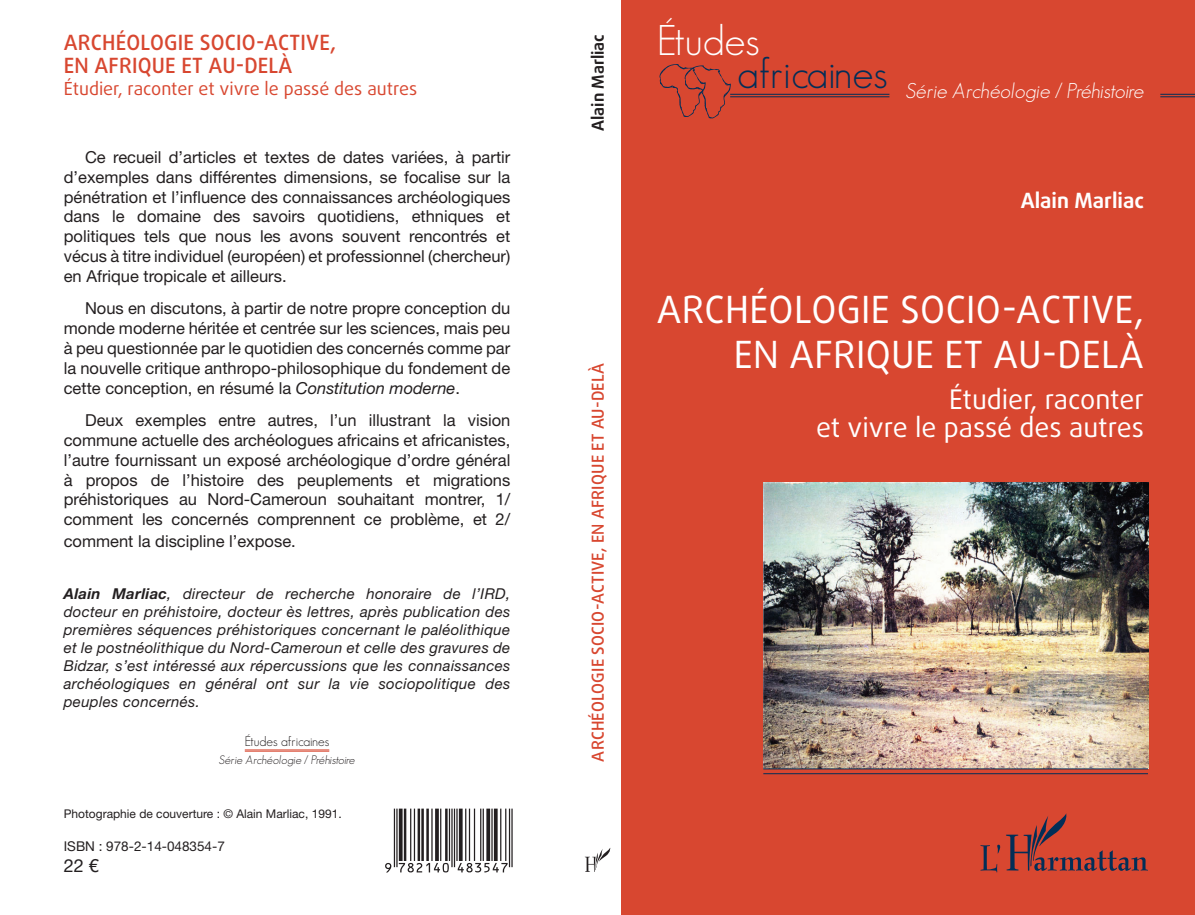
<style>
.page{position:relative;width:1195px;height:915px;background:#fff}
.page>*{position:absolute;margin:0;border:0;box-sizing:border-box;transform-origin:0 0}
.t1{font:300 42px "Geosans";color:#fff}
.t2{font:37.5px/45px "Daxline Pro";letter-spacing:.01em;color:#fff;text-align:right}
.t3{font:27px/28.5px "Daxline Pro";color:#fff;text-align:right}
.t4{font:500 21px/22.5px "Daxline Pro";letter-spacing:.01em;color:#d84730}
.t5{font:italic 300 21px "Geosans";color:#fff}
.t6{font:700 21px "Daxline Pro";color:#fff}
.t7{font:18px "Daxline Pro";color:#d84730}
.t8{font:18px "Helvetica Neue LT Std";color:#231f20}
.t9{font:16.5px/19.8px "Helvetica Neue LT Std";color:#231f20;text-align:justify}
.t10{font:500 16.5px "Daxline Pro";letter-spacing:.01em;color:#d84730}
.t11{font:700 16.5px "Daxline Pro";color:#231f20}
.t12{font:italic 15px/18px "Helvetica Neue LT Std";letter-spacing:.02em;color:#231f20;text-align:justify}
.t13{font:13.5px "Helvetica Neue LT Std";color:#231f20}
.t14{font:300 13.5px "Geosans";color:#231f20}
.t15{font:12px "Helvetica Neue LT Std";color:#231f20}
.t16{font:italic 300 12px "Geosans";color:#231f20}
.s1{font-style:italic}
.s2{font-weight:700}
</style>
<div class="page">
<div style="left:621px;top:0;width:574px;height:914px;background:#d84730"></div>
<svg style="left:585px;top:848px;width:26px;height:23px"></svg>
<svg style="left:980px;top:813px;width:168px;height:59px"></svg>
<img style="left:763px;top:482px;width:385px;height:286px">
<hr style="left:763px;top:768px;width:385px;height:1px;background:#022e57">
<hr style="left:763px;top:773px;width:385px;height:1px;background:#022e57">
<hr style="left:730px;top:94px;width:159px;height:1px;background:#022e57">
<hr style="left:730px;top:96px;width:159px;height:1px;background:#022e57">
<hr style="left:1160px;top:94px;width:35px;height:1px;background:#022e57">
<hr style="left:1160px;top:96px;width:35px;height:1px;background:#022e57">
<svg style="left:659px;top:64px;width:72px;height:54px"></svg>
<hr style="left:245px;top:749px;width:84px;height:1px;background:#d84730">
<hr style="left:245px;top:750px;width:84px;height:1px;background:#d84730">
<hr style="left:511px;top:808px;width:2px;height:58px;background:#231f20">
<hr style="left:509px;top:808px;width:1px;height:58px;background:#231f20">
<hr style="left:505px;top:808px;width:1px;height:52px;background:#231f20">
<hr style="left:500px;top:808px;width:1px;height:52px;background:#231f20">
<svg style="left:494px;top:808px;width:4px;height:52px"></svg>
<hr style="left:491px;top:808px;width:2px;height:52px;background:#231f20">
<svg style="left:486px;top:808px;width:4px;height:52px"></svg>
<hr style="left:483px;top:808px;width:1px;height:52px;background:#231f20">
<hr style="left:480px;top:808px;width:1px;height:52px;background:#231f20">
<hr style="left:474px;top:808px;width:1px;height:52px;background:#231f20">
<hr style="left:469px;top:808px;width:1px;height:52px;background:#231f20">
<hr style="left:465px;top:808px;width:1px;height:52px;background:#231f20">
<svg style="left:459px;top:808px;width:4px;height:52px"></svg>
<hr style="left:456px;top:808px;width:2px;height:52px;background:#231f20">
<hr style="left:454px;top:808px;width:1px;height:58px;background:#231f20">
<hr style="left:451px;top:808px;width:2px;height:58px;background:#231f20">
<hr style="left:449px;top:808px;width:1px;height:52px;background:#231f20">
<hr style="left:445px;top:808px;width:3px;height:52px;background:#231f20">
<hr style="left:440px;top:808px;width:1px;height:52px;background:#231f20">
<svg style="left:435px;top:808px;width:4px;height:52px"></svg>
<hr style="left:431px;top:808px;width:2px;height:52px;background:#231f20">
<hr style="left:426px;top:808px;width:3px;height:52px;background:#231f20">
<hr style="left:421px;top:808px;width:3px;height:52px;background:#231f20">
<hr style="left:418px;top:808px;width:2px;height:52px;background:#231f20">
<hr style="left:414px;top:808px;width:1px;height:52px;background:#231f20">
<hr style="left:410px;top:808px;width:1px;height:52px;background:#231f20">
<hr style="left:404px;top:808px;width:2px;height:52px;background:#231f20">
<svg style="left:399px;top:808px;width:4px;height:52px"></svg>
<hr style="left:396px;top:808px;width:2px;height:58px;background:#231f20">
<hr style="left:394px;top:808px;width:1px;height:58px;background:#231f20">
<svg style="left:385px;top:862px;width:123px;height:10px"></svg>
<p class="t4" style="left:64px;top:32px;width:274px">ARCHÉOLOGIE SOCIO-ACTIVE,<br>EN AFRIQUE ET AU-DELÀ</p>
<p class="t7" style="left:64px;top:77px;width:355px">Étudier, raconter et vivre le passé des autres</p>
<p class="t9" style="left:64px;top:147px;width:448px;text-indent:21px">Ce recueil d’articles et textes de dates variées, à partir d’exemples dans différentes dimensions, se focalise sur la pénétration et l’influence des connaissances archéologiques dans le domaine des savoirs quotidiens, ethniques et politiques tels que nous les avons souvent rencontrés et vécus à titre individuel (européen) et professionnel (chercheur) en Afrique tropicale et ailleurs.</p>
<p class="t9" style="left:64px;top:298px;width:448px;text-indent:21px">Nous en discutons, à partir de notre propre conception du monde moderne héritée et centrée sur les sciences, mais peu à peu questionnée par le quotidien des concernés comme par la nouvelle critique anthropo-philosophique du fondement de cette conception, en résumé la <span class="s1">Constitution moderne</span>.</p>
<p class="t9" style="left:64px;top:410px;width:448px;text-indent:21px">Deux exemples entre autres, l’un illustrant la vision commune actuelle des archéologues africains et africanistes, l’autre fournissant un exposé archéologique d’ordre général à propos de l’histoire des peuplements et migrations préhistoriques au Nord-Cameroun souhaitant montrer, 1/ comment les concernés comprennent ce problème, et 2/</p>
<p class="t9" style="left:64px;top:530px;width:233px">comment la discipline l’expose.</p>
<p class="t12" style="left:64px;top:584px;width:448px"><span class="s2">Alain Marliac</span>, directeur de recherche honoraire de l’IRD, docteur en préhistoire, docteur ès lettres, après publication des premières séquences préhistoriques concernant le paléolithique et le postnéolithique du Nord-Cameroun et celle des gravures de Bidzar, s’est intéressé aux répercussions que les connaissances archéologiques en général ont sur la vie sociopolitique des peuples concernés.</p>
<p class="t14" style="left:245px;top:733px;width:86px">Études africaines</p>
<p class="t16" style="left:219px;top:752px;width:137px">Série Archéologie / Préhistoire</p>
<p class="t15" style="left:64px;top:806px;width:279px">Photographie de couverture : © Alain Marliac, 1991.</p>
<p class="t13" style="left:64px;top:837px;width:163px">ISBN : 978-2-14-048354-7</p>
<p class="t8" style="left:64px;top:855px;width:37px">22 €</p>
<p class="t11" style="left:587px;top:131px;width:98px;rotate:-90deg">Alain Marliac</p>
<p class="t10" style="left:587px;top:761px;width:399px;rotate:-90deg">ARCHÉOLOGIE SOCIO-ACTIVE, EN AFRIQUE ET AU-DELÀ</p>
<h1 class="t1" style="left:657px;top:17px;width:104px">Études</h1>
<p class="t5" style="left:737px;top:79px;width:408px"><sup>africaines</sup> Série Archéologie / Préhistoire</p>
<p class="t6" style="left:1021px;top:186px;width:125px">Alain Marliac</p>
<h2 class="t2" style="left:657px;top:287px;width:489px">ARCHÉOLOGIE SOCIO-ACTIVE,<br>EN AFRIQUE ET AU-DELÀ</h2>
<h3 class="t3" style="left:816px;top:385px;width:329px">Étudier, raconter<br>et vivre le passé des autres</h3>
</div>
